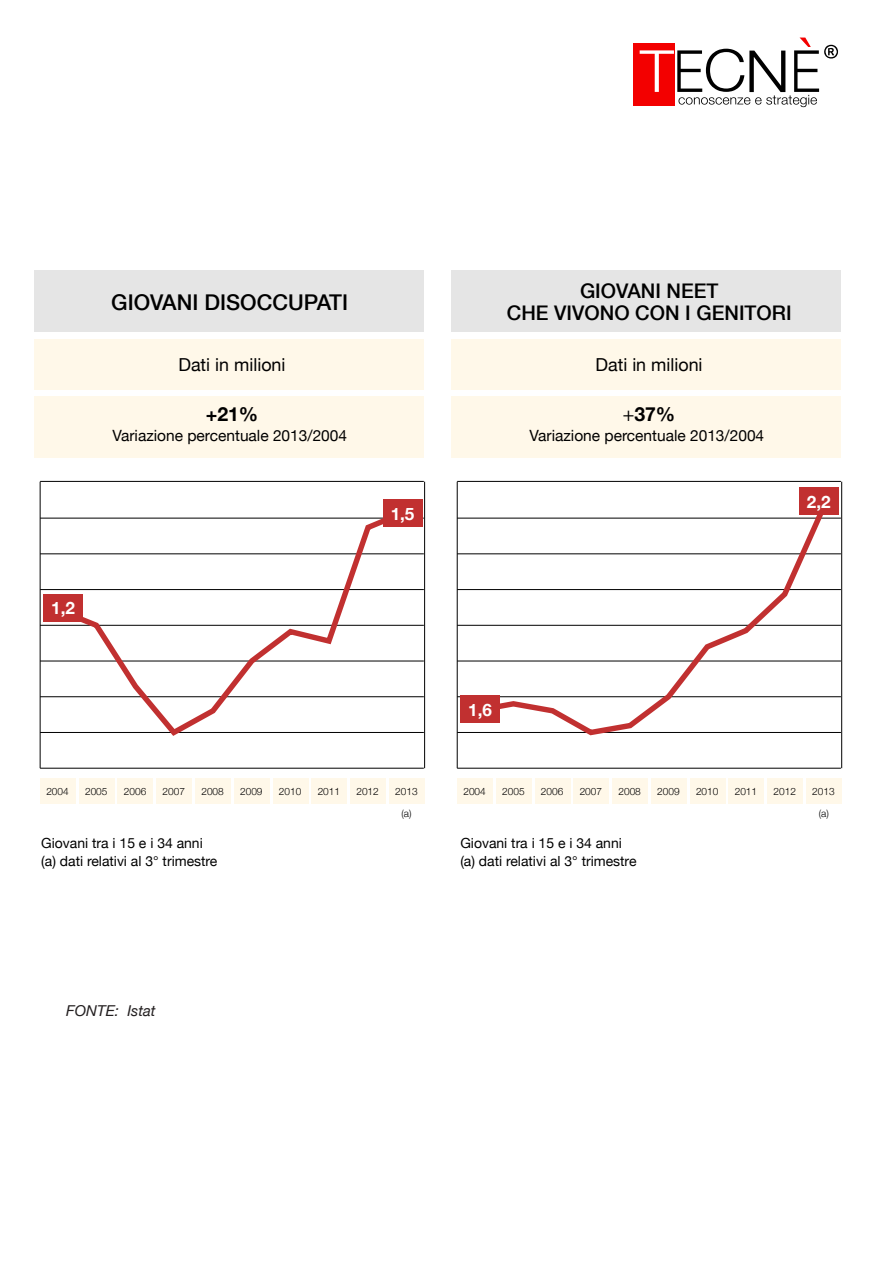
<style>
.page{position:relative;width:893px;height:1263px;background:#fff}
.page>*{position:absolute;margin:0;border:0;box-sizing:border-box;transform-origin:0 0}
.t1{font:500 21.75px "Helvetica Neue";color:#000}
.t2{font:500 20.1px/21.8px "Helvetica Neue";color:#000;text-align:center}
.t3{font:700 19.35px "Helvetica Neue";color:#000}
.t4{font:17.85px "Helvetica Neue";color:#000}
.t5{font:700 17.1px "Helvetica Neue";color:#fff}
.t6{font:15.45px "Helvetica Neue";color:#000}
.t7{font:italic 15px "Helvetica Neue";color:#231f20}
.t8{font:13.95px/18.6px "Helvetica Neue";color:#000}
.t9{font:300 10.05px/22px "Helvetica Neue";color:#000;text-align:center}
.s1{font-family:"Myriad Pro";font-weight:400}
</style>
<div class="page">
<div style="left:34px;top:271px;width:390px;height:61px;background:#e5e5e5"></div>
<hr style="left:40px;top:768px;width:384px;height:1px;background:#000">
<div style="left:34px;top:339px;width:390px;height:51px;background:#fff8e9"></div>
<div style="left:34px;top:396px;width:390px;height:61px;background:#fff8e9"></div>
<div style="left:40px;top:778px;width:36px;height:26px;background:#fff8e9"></div>
<hr style="left:40px;top:482px;width:1px;height:286px;background:#000">
<hr style="left:424px;top:482px;width:1px;height:286px;background:#000">
<hr style="left:40px;top:732px;width:384px;height:1px;background:#000">
<hr style="left:40px;top:696px;width:384px;height:1px;background:#000">
<hr style="left:40px;top:625px;width:384px;height:1px;background:#000">
<hr style="left:40px;top:661px;width:384px;height:1px;background:#000">
<hr style="left:40px;top:589px;width:384px;height:1px;background:#000">
<hr style="left:40px;top:554px;width:384px;height:1px;background:#000">
<hr style="left:40px;top:518px;width:384px;height:1px;background:#000">
<hr style="left:40px;top:481px;width:384px;height:1px;background:#000">
<div style="left:79px;top:778px;width:36px;height:26px;background:#fff8e9"></div>
<div style="left:118px;top:778px;width:35px;height:26px;background:#fff8e9"></div>
<div style="left:156px;top:778px;width:36px;height:26px;background:#fff8e9"></div>
<div style="left:195px;top:778px;width:36px;height:26px;background:#fff8e9"></div>
<div style="left:234px;top:778px;width:36px;height:26px;background:#fff8e9"></div>
<div style="left:273px;top:778px;width:35px;height:26px;background:#fff8e9"></div>
<div style="left:311px;top:778px;width:36px;height:26px;background:#fff8e9"></div>
<div style="left:350px;top:778px;width:36px;height:26px;background:#fff8e9"></div>
<div style="left:389px;top:778px;width:36px;height:26px;background:#fff8e9"></div>
<div style="left:451px;top:271px;width:390px;height:61px;background:#e5e5e5"></div>
<hr style="left:457px;top:768px;width:384px;height:1px;background:#000">
<div style="left:451px;top:339px;width:390px;height:51px;background:#fff8e9"></div>
<div style="left:451px;top:396px;width:390px;height:61px;background:#fff8e9"></div>
<div style="left:457px;top:778px;width:36px;height:26px;background:#fff8e9"></div>
<hr style="left:457px;top:482px;width:1px;height:286px;background:#000">
<hr style="left:841px;top:482px;width:1px;height:286px;background:#000">
<hr style="left:457px;top:732px;width:384px;height:1px;background:#000">
<hr style="left:457px;top:696px;width:384px;height:1px;background:#000">
<hr style="left:457px;top:625px;width:384px;height:1px;background:#000">
<hr style="left:457px;top:661px;width:384px;height:1px;background:#000">
<hr style="left:457px;top:589px;width:384px;height:1px;background:#000">
<hr style="left:457px;top:554px;width:384px;height:1px;background:#000">
<hr style="left:457px;top:518px;width:384px;height:1px;background:#000">
<hr style="left:457px;top:481px;width:384px;height:1px;background:#000">
<div style="left:496px;top:778px;width:36px;height:26px;background:#fff8e9"></div>
<div style="left:535px;top:778px;width:35px;height:26px;background:#fff8e9"></div>
<div style="left:573px;top:778px;width:36px;height:26px;background:#fff8e9"></div>
<div style="left:612px;top:778px;width:36px;height:26px;background:#fff8e9"></div>
<div style="left:651px;top:778px;width:36px;height:26px;background:#fff8e9"></div>
<div style="left:690px;top:778px;width:35px;height:26px;background:#fff8e9"></div>
<div style="left:728px;top:778px;width:36px;height:26px;background:#fff8e9"></div>
<div style="left:767px;top:778px;width:36px;height:26px;background:#fff8e9"></div>
<div style="left:806px;top:778px;width:36px;height:26px;background:#fff8e9"></div>
<svg style="left:50px;top:517px;width:360px;height:219px"></svg>
<div style="left:43px;top:594px;width:40px;height:27px;background:#c13030"></div>
<div style="left:383px;top:500px;width:39px;height:27px;background:#c13030"></div>
<svg style="left:469px;top:515px;width:362px;height:221px"></svg>
<div style="left:460px;top:695px;width:40px;height:27px;background:#c13030"></div>
<div style="left:799px;top:488px;width:40px;height:27px;background:#c13030"></div>
<div style="left:634px;top:43px;width:41px;height:63px;background:#f30000"></div>
<svg style="left:640px;top:38px;width:198px;height:69px"></svg>
<h1 class="t1" style="left:111px;top:285px;width:238px">GIOVANI DISOCCUPATI</h1>
<p class="t4" style="left:178px;top:349px;width:109px">Dati in milioni</p>
<h3 class="t3" style="left:206px;top:397px;width:54px">+21%</h3>
<p class="t6" style="left:113px;top:422px;width:236px">Variazione percentuale 2013/2004</p>
<p class="t5" style="left:51px;top:593px;width:25px">1,2</p>
<p class="t5" style="left:391px;top:498px;width:25px">1,5</p>
<p class="t9" style="left:46px;top:780px;width:24px">2004</p>
<p class="t9" style="left:85px;top:780px;width:24px">2005</p>
<p class="t9" style="left:124px;top:780px;width:24px">2006</p>
<p class="t9" style="left:163px;top:780px;width:24px">2007</p>
<p class="t9" style="left:201px;top:780px;width:24px">2008</p>
<p class="t9" style="left:240px;top:780px;width:24px">2009</p>
<p class="t9" style="left:279px;top:780px;width:24px">2010</p>
<p class="t9" style="left:318px;top:780px;width:24px">2011</p>
<p class="t9" style="left:356px;top:780px;width:24px">2012</p>
<p class="t9" style="left:395px;top:780px;width:24px">2013 (a)</p>
<h2 class="t2" style="left:507px;top:279px;width:286px">GIOVANI NEET<br>CHE VIVONO CON I GENITORI</h2>
<p class="t4" style="left:595px;top:349px;width:109px">Dati in milioni</p>
<h3 class="t3" style="left:623px;top:397px;width:54px"><span class="s1">+</span>37%</h3>
<p class="t6" style="left:530px;top:422px;width:236px">Variazione percentuale 2013/2004</p>
<p class="t5" style="left:807px;top:486px;width:25px">2,2</p>
<p class="t5" style="left:468px;top:694px;width:25px">1,6</p>
<p class="t9" style="left:463px;top:780px;width:24px">2004</p>
<p class="t9" style="left:502px;top:780px;width:24px">2005</p>
<p class="t9" style="left:541px;top:780px;width:24px">2006</p>
<p class="t9" style="left:580px;top:780px;width:24px">2007</p>
<p class="t9" style="left:618px;top:780px;width:24px">2008</p>
<p class="t9" style="left:657px;top:780px;width:24px">2009</p>
<p class="t9" style="left:696px;top:780px;width:24px">2010</p>
<p class="t9" style="left:735px;top:780px;width:24px">2011</p>
<p class="t9" style="left:773px;top:780px;width:24px">2012</p>
<p class="t9" style="left:812px;top:780px;width:24px">2013</p>
<p class="t9" style="left:819px;top:802px;width:12px">(a)</p>
<p class="t8" style="left:41px;top:832px;width:178px">Giovani tra i 15 e i 34 anni (a) dati relativi al 3° trimestre</p>
<p class="t8" style="left:460px;top:832px;width:178px">Giovani tra i 15 e i 34 anni (a) dati relativi al 3° trimestre</p>
<p class="t7" style="left:66px;top:998px;width:91px">FONTE: Istat</p>
</div>
